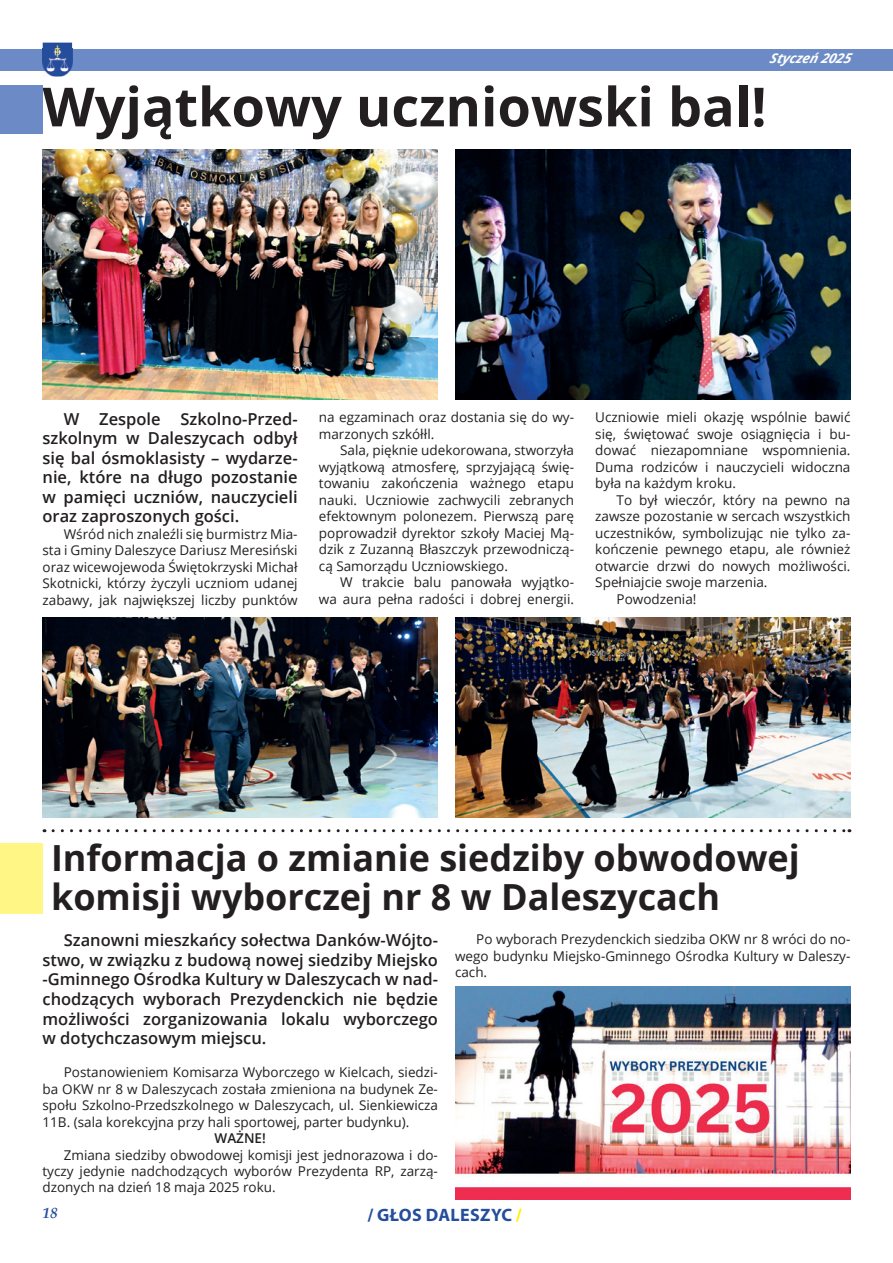
<style>
.page{position:relative;width:893px;height:1263px;background:#fff}
.page>*{position:absolute;margin:0;border:0;box-sizing:border-box;transform-origin:0 0}
.t1{font:700 54px "Open Sans";color:#231f20}
.t2{font:700 36px/39px "Open Sans";color:#231f20}
.t3{font:700 18px "Myriad Pro";letter-spacing:.02em;color:#244e9c}
.t4{font:600 16.5px/19.5px "Open Sans";color:#231f20;text-align:justify}
.t5{font:italic 700 15px "Palatino Linotype";color:#244e9c}
.t6{font:13.5px/16.5px "Open Sans";color:#231f20;text-align:justify}
.t7{font:italic 700 13.5px "Open Sans";color:#fff}
.t8{font:600 13.5px "Open Sans";color:#231f20}
.s1{color:#fff101}
</style>
<div class="page">
<div style="left:0;top:49px;width:893px;height:21px;background:#6c8bc6"></div>
<img style="left:43px;top:43px;width:29px;height:34px">
<img style="left:43px;top:49px;width:29px;height:21px">
<div style="left:0;top:844px;width:43px;height:70px;background:#fff685"></div>
<img style="left:455px;top:986px;width:395px;height:213px">
<svg style="left:53px;top:829px;width:797px;height:3px"></svg>
<div style="left:0;top:85px;width:43px;height:49px;background:#6c8bc6"></div>
<img style="left:43px;top:618px;width:395px;height:200px">
<img style="left:455px;top:618px;width:395px;height:200px">
<img style="left:43px;top:149px;width:395px;height:251px">
<img style="left:455px;top:149px;width:395px;height:251px">
<p class="t7" style="left:769px;top:49px;width:88px">Styczeń2025</p>
<h1 class="t1" style="left:43px;top:69px;width:726px">Wyjątkowy uczniowski bal!</h1>
<p class="t4" style="left:43px;top:408px;width:257px;text-indent:21px">W Zespole Szkolno-Przed&shy;szkolnym w Daleszycach odbył się bal ósmoklasisty – wydarze&shy;nie, które na długo pozostanie w pamięci uczniów, nauczycieli oraz zaproszonych gości.</p>
<p class="t6" style="left:43px;top:525px;width:257px;text-indent:21px">Wśród nich znaleźli się burmistrz Mia&shy;sta i Gminy Daleszyce Dariusz Meresiński oraz wicewojewoda Świętokrzyski Michał Skotnicki, którzy życzyli uczniom udanej zabawy, jak największej liczby punktów</p>
<p class="t6" style="left:319px;top:409px;width:257px">na egzaminach oraz dostania się do wy&shy;marzonych szkółłl.</p>
<p class="t6" style="left:319px;top:442px;width:257px;text-indent:21px">Sala, pięknie udekorowana, stworzyła wyjątkową atmosferę, sprzyjającą świę&shy;towaniu zakończenia ważnego etapu nauki. Uczniowie zachwycili zebranych efektownym polonezem. Pierwszą parę poprowadził dyrektor szkoły Maciej Mą&shy;dzik z Zuzanną Błaszczyk przewodniczą&shy;cą Samorządu Uczniowskiego.</p>
<p class="t6" style="left:319px;top:574px;width:257px;text-align:right">W trakcie balu panowała wyjątko&shy;wa aura pełna radości i dobrej energii.</p>
<p class="t6" style="left:595px;top:409px;width:257px">Uczniowie mieli okazję wspólnie bawić się, świętować swoje osiągnięcia i bu&shy;dować niezapomniane wspomnienia.<br>Duma rodziców i nauczycieli widoczna była na każdym kroku.</p>
<p class="t6" style="left:617px;top:491px;width:235px">To był wieczór, który na pewno na</p>
<p class="t6" style="left:595px;top:508px;width:257px">zawsze pozostanie w sercach wszystkich</p>
<p class="t6" style="left:595px;top:524px;width:257px">uczestników, symbolizując nie tylko za-</p>
<p class="t6" style="left:595px;top:541px;width:257px">kończenie pewnego etapu, ale również</p>
<p class="t6" style="left:595px;top:557px;width:257px">otwarcie drzwi do nowych możliwości.</p>
<p class="t6" style="left:595px;top:574px;width:174px">Spełniajcie swoje marzenia.</p>
<p class="t6" style="left:617px;top:590px;width:81px">Powodzenia!</p>
<h2 class="t2" style="left:51px;top:838px;width:750px">Informacja o zmianie siedziby obwodowej komisji wyborczej nr 8 w Daleszycach</h2>
<p class="t4" style="left:43px;top:930px;width:397px;text-indent:21px">Szanowni mieszkańcy sołectwa Danków-Wójto&shy;stwo, w związku z budową nowej siedziby Miejsko -Gminnego Ośrodka Kultury w Daleszycach w nad&shy;chodzących wyborach Prezydenckich nie będzie możliwości zorganizowania lokalu wyborczego w dotychczasowym miejscu.</p>
<p class="t6" style="left:43px;top:1063px;width:397px;text-indent:21px">Postanowieniem Komisarza Wyborczego w Kielcach, siedzi&shy;ba OKW nr 8 w Daleszycach została zmieniona na budynek Ze&shy;społu Szkolno-Przedszkolnego w Daleszycach, ul. Sienkiewicza 11B. (sala korekcyjna przy hali sportowej, parter budynku).</p>
<p class="t8" style="left:215px;top:1129px;width:53px">WAŻNE!</p>
<p class="t6" style="left:43px;top:1146px;width:397px;text-indent:21px">Zmiana siedziby obwodowej komisji jest jednorazowa i do&shy;tyczy jedynie nadchodzących wyborów Prezydenta RP, zarzą&shy;dzonych na dzień 18 maja 2025 roku.</p>
<p class="t6" style="left:455px;top:931px;width:397px;text-indent:21px">Po wyborach Prezydenckich siedziba OKW nr 8 wróci do no&shy;wego budynku Miejsko-Gminnego Ośrodka Kultury w Daleszy&shy;cach.</p>
<p class="t5" style="left:43px;top:1202px;width:16px">18</p>
<h3 class="t3" style="left:367px;top:1203px;width:156px">/ GŁOS DALESZYC <span class="s1">/</span></h3>
</div>
